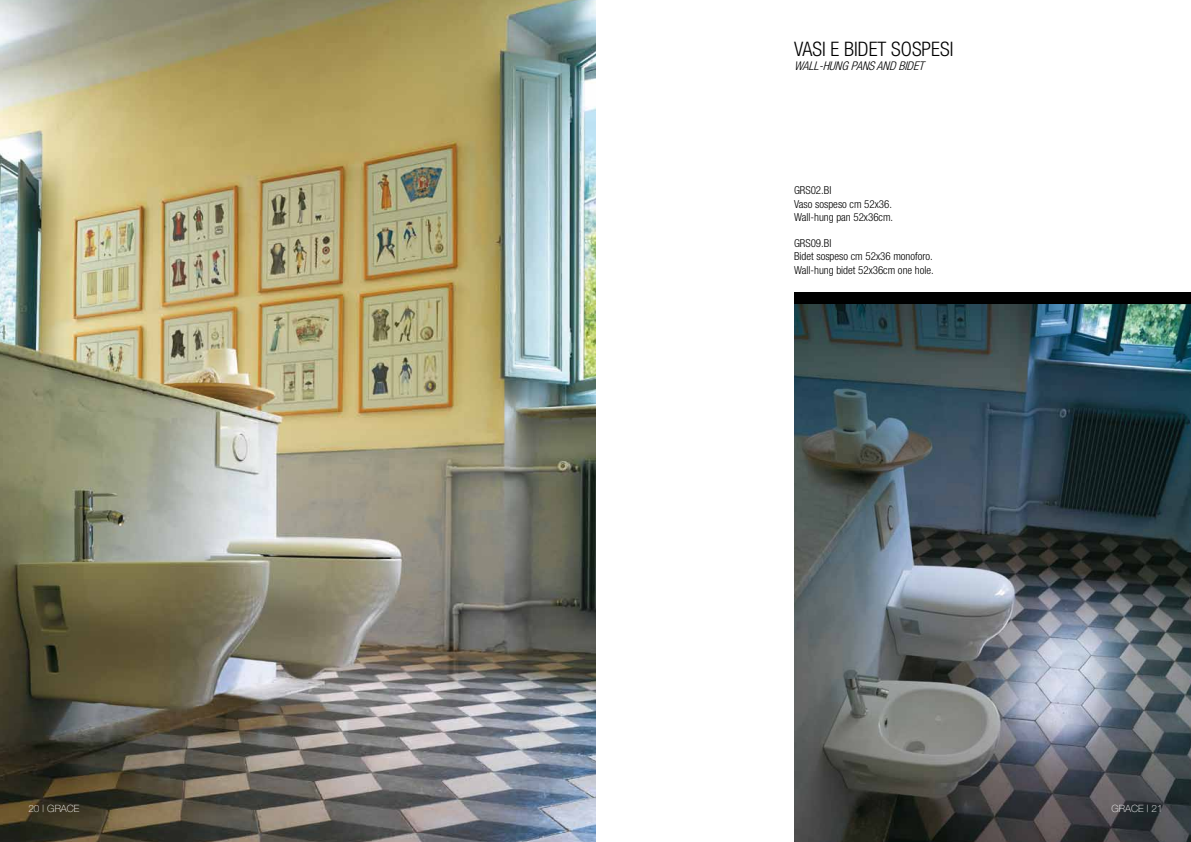
<style>
.page{position:relative;width:1191px;height:842px;background:#fff}
.page>*{position:absolute;margin:0;border:0;box-sizing:border-box;transform-origin:0 0}
.t1{font:300 condensed 20px "Helvetica Neue";color:#000}
.t2{font:italic 300 condensed 12px "Helvetica Neue";color:#000}
.t3{font:300 condensed 11px/13.2px "Helvetica Neue";color:#000}
.t4{font:100 10px "Helvetica Neue";color:#fff}
</style>
<div class="page">
<img style="left:794px;top:303px;width:397px;height:539px">
<div style="left:794px;top:292px;width:397px;height:11px;background:#000"></div>
<img style="left:0;top:0;width:595px;height:842px">
<p class="t4" style="left:28px;top:803px;width:27px">20 | GRACE</p>
<h1 class="t1" style="left:794px;top:37px;width:161px">VASI E BIDET SOSPESI</h1>
<p class="t2" style="left:794px;top:59px;width:135px">WALL-HUNGPANSANDBIDET</p>
<p class="t3" style="left:794px;top:184px;width:101px">GRS02.BI<br>Vaso sospeso cm 52x36.<br>Wall-hung pan 52x36cm.</p>
<p class="t3" style="left:794px;top:237px;width:141px">GRS09.BI<br>Bidet sospeso cm 52x36 monoforo.<br>Wall-hung bidet 52x36cm one hole.</p>
<p class="t4" style="left:1111px;top:803px;width:53px">GRACE | 21</p>
</div>
